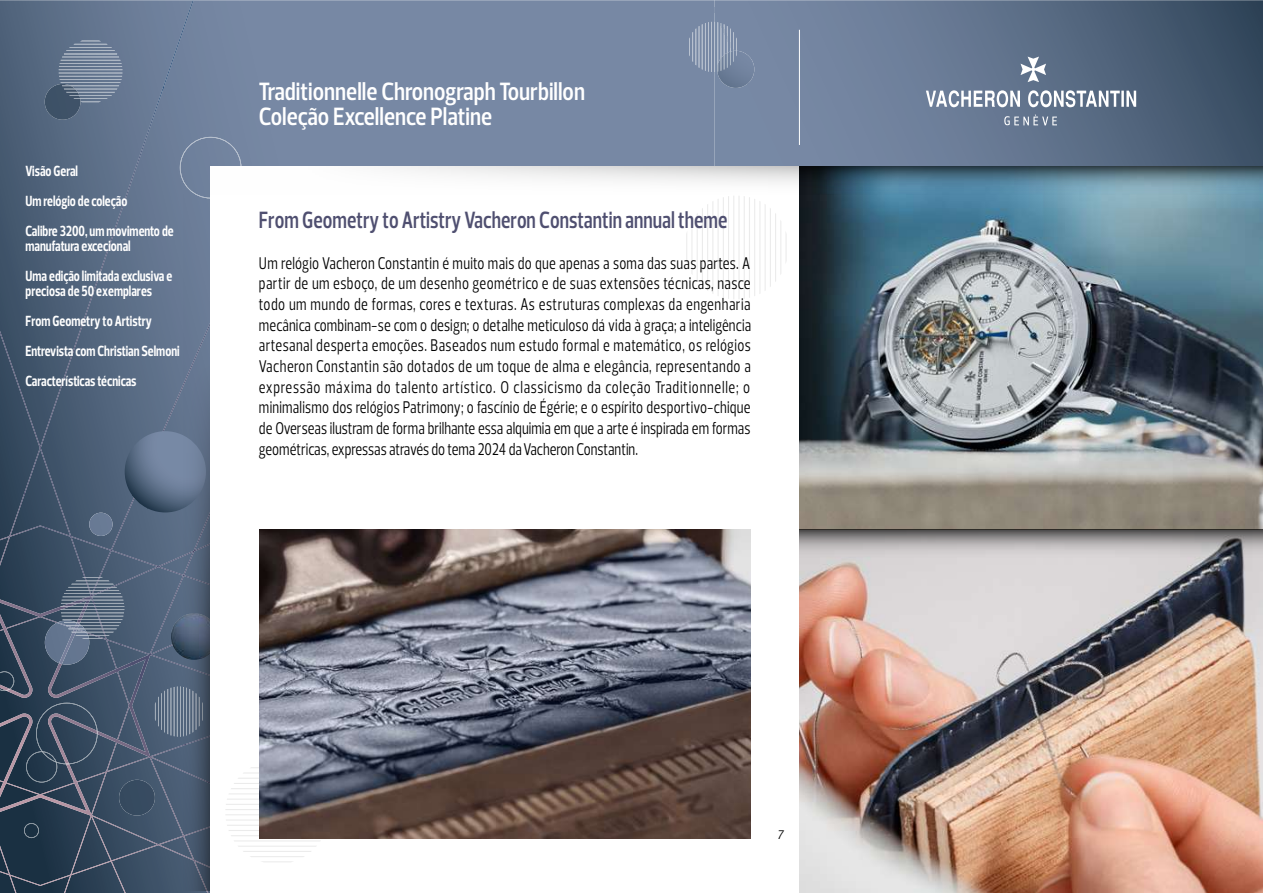
<style>
.page{position:relative;width:1263px;height:893px;background:#fff}
.page>*{position:absolute;margin:0;border:0;box-sizing:border-box;transform-origin:0 0}
.t1{font:600 25.5px/25.5px "Prelo Condensed";color:#fff}
.t2{font:600 24px "Prelo Condensed";color:#4f4f70;scale:.9 1}
.t3{font:17.25px/20.7px "Prelo Condensed";color:#000;text-align:justify;scale:.9 1}
.t4{font:700 15px/30px "Prelo Condensed";color:#fff;scale:.9 1}
.t5{font:italic 12.75px "Prelo";color:#000}
</style>
<div class="page">
<div style="left:236px;top:0;width:478px;height:166px;background:#7788a4"></div>
<svg style="left:714px;top:0;width:549px;height:166px;background:#5f718b"></svg>
<svg style="left:0;top:0;width:236px;height:893px;background:#4d5f76"></svg>
<svg style="left:24px;top:823px;width:15px;height:15px"></svg>
<svg style="left:26px;top:703px;width:72px;height:79px;background:#3b4c5f"></svg>
<svg style="left:180px;top:137px;width:61px;height:53px;background:#73849f"></svg>
<div style="left:119px;top:780px;width:36px;height:36px;background:#364b60;border-radius:18px"></div>
<div style="left:89px;top:513px;width:24px;height:23px;background:#697b95;border-radius:12px"></div>
<svg style="left:155px;top:686px;width:8px;height:51px"></svg>
<svg style="left:0;top:671px;width:14px;height:20px"></svg>
<svg style="left:45px;top:577px;width:79px;height:88px;background:#5a6a7f"></svg>
<svg style="left:66px;top:41px;width:49px;height:10px"></svg>
<hr style="left:64px;top:53px;width:53px;height:1px;background:#a0acba">
<svg style="left:45px;top:57px;width:77px;height:63px;background:#67788e"></svg>
<img style="left:717px;top:51px;width:37px;height:37px">
<svg style="left:689px;top:22px;width:48px;height:50px;background:#8a98b0"></svg>
<svg style="left:125px;top:431px;width:81px;height:81px;background:#576a82"></svg>
<svg style="left:926px;top:57px;width:210px;height:68px;background:#74849a"></svg>
<svg style="left:163px;top:190px;width:47px;height:701px;background:#5b6b83"></svg>
<div style="left:210px;top:166px;width:1052px;height:727px;background:#fff"></div>
<svg style="left:385px;top:166px;width:414px;height:17px"></svg>
<hr style="left:799px;top:30px;width:1px;height:115px;background:#fff">
<img style="left:799px;top:577px;width:464px;height:316px">
<div style="left:799px;top:166px;width:464px;height:363px;background:#000;opacity:.38"></div>
<svg style="left:799px;top:529px;width:464px;height:48px;background:#b0acad"></svg>
<svg style="left:686px;top:196px;width:101px;height:103px"></svg>
<svg style="left:799px;top:166px;width:464px;height:48px;background:#557c90"></svg>
<svg style="left:225px;top:767px;width:104px;height:95px"></svg>
<img style="left:259px;top:529px;width:491px;height:309px">
<p class="t4" style="left:26px;top:156px;width:166px">Visão Geral<br>Um relógio de coleção<br>Calibre 3200, um movimento de</p>
<p class="t4" style="left:26px;top:231px;width:165px">manufatura excecional<br>Uma edição limitada exclusiva e</p>
<p class="t4" style="left:26px;top:276px;width:173px">preciosa de 50 exemplares<br>From Geometry to Artistry<br>Entrevista com Christian Selmoni<br>Características técnicas</p>
<h1 class="t1" style="left:259px;top:79px;width:328px">Traditionnelle Chronograph Tourbillon<br>Coleção Excellence Platine</h1>
<h2 class="t2" style="left:259px;top:205px;width:522px">From Geometry to Artistry Vacheron Constantin annual theme</h2>
<p class="t3" style="left:259px;top:253px;width:548px">Um relógio Vacheron Constantin é muito mais do que apenas a soma das suas partes. A partir de um esboço, de um desenho geométrico e de suas extensões técnicas, nasce todo um mundo de formas, cores e texturas. As estruturas complexas da engenharia mecânica combinam-se com o design; o detalhe meticuloso dá vida à graça; a inteligência artesanal desperta emoções. Baseados num estudo formal e matemático, os relógios Vacheron Constantin são dotados de um toque de alma e elegância, representando a expressão máxima do talento artístico. O classicismo da coleção Traditionnelle; o minimalismo dos relógios Patrimony; o fascínio de Égérie; e o espírito desportivo-chique de Overseas ilustram de forma brilhante essa alquimia em que a arte é inspirada em formas geométricas, expressas através do tema 2024 da Vacheron Constantin.</p>
<p class="t5" style="left:777px;top:826px;width:8px">7</p>
</div>
